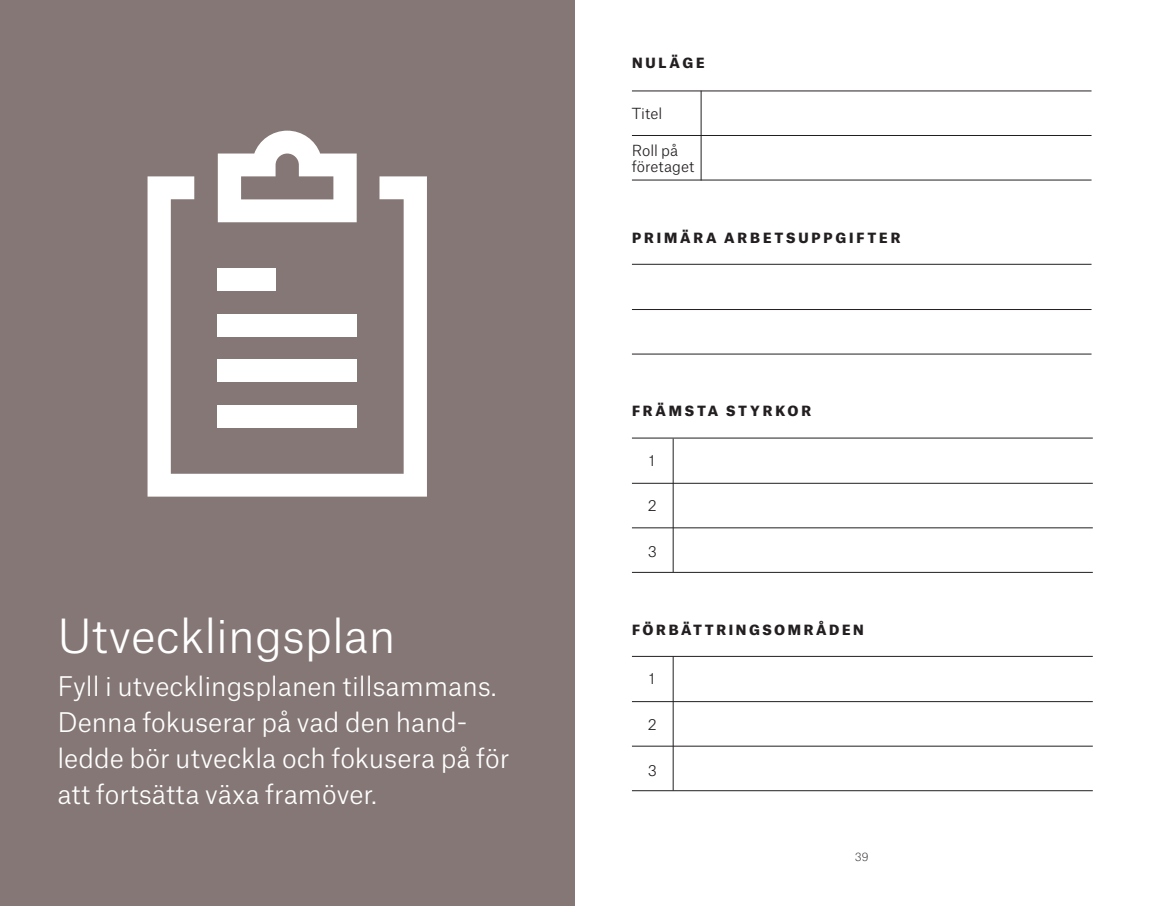
<style>
.page{position:relative;width:1149px;height:906px;background:#fff}
.page>*{position:absolute;margin:0;border:0;box-sizing:border-box;transform-origin:0 0}
.t1{font:300 45px "Atlas Grotesk";color:#fff}
.t2{font:300 25.88px/36px "Atlas Grotesk";color:#fff}
.t3{font:300 14.62px/15.8px "Atlas Grotesk";color:#231f20}
.t4{font:900 13.5px "Atlas Grotesk";letter-spacing:.21em;color:#231f20}
.t5{font:900 13.5px "Atlas Grotesk";letter-spacing:.19em;color:#231f20}
.t6{font:100 11.03px "Atlas Grotesk";color:#231f20}
</style>
<div class="page">
<div style="left:0;top:0;width:574px;height:906px;background:#847775"></div>
<svg style="left:147px;top:176px;width:280px;height:320px"></svg>
<svg style="left:218px;top:131px;width:138px;height:91px"></svg>
<div style="left:217px;top:314px;width:140px;height:22px;background:#fff"></div>
<div style="left:217px;top:359px;width:140px;height:23px;background:#fff"></div>
<div style="left:217px;top:405px;width:140px;height:23px;background:#fff"></div>
<div style="left:217px;top:268px;width:58px;height:23px;background:#fff"></div>
<hr style="left:631px;top:264px;width:460px;height:1px;background:#231f20">
<hr style="left:631px;top:309px;width:460px;height:1px;background:#231f20">
<hr style="left:631px;top:354px;width:460px;height:1px;background:#231f20">
<hr style="left:631px;top:438px;width:461px;height:1px;background:#231f20">
<hr style="left:631px;top:483px;width:461px;height:1px;background:#231f20">
<hr style="left:672px;top:438px;width:1px;height:134px;background:#231f20">
<hr style="left:631px;top:527px;width:461px;height:1px;background:#231f20">
<hr style="left:631px;top:572px;width:461px;height:1px;background:#231f20">
<hr style="left:631px;top:656px;width:461px;height:1px;background:#231f20">
<hr style="left:631px;top:701px;width:461px;height:1px;background:#231f20">
<hr style="left:672px;top:656px;width:1px;height:134px;background:#231f20">
<hr style="left:631px;top:746px;width:461px;height:1px;background:#231f20">
<hr style="left:631px;top:790px;width:461px;height:1px;background:#231f20">
<hr style="left:631px;top:91px;width:460px;height:1px;background:#231f20">
<hr style="left:631px;top:135px;width:460px;height:1px;background:#231f20">
<hr style="left:631px;top:180px;width:460px;height:1px;background:#231f20">
<hr style="left:700px;top:91px;width:1px;height:89px;background:#231f20">
<p class="t1" style="left:57px;top:601px;width:339px">Utvecklingsplan</p>
<p class="t2" style="left:57px;top:665px;width:453px">Fyll i utvecklingsplanen tillsammans.<br>Denna fokuserar på vad den hand&shy;ledde bör utveckla och fokusera på för att fortsätta växa framöver.</p>
<p class="t4" style="left:631px;top:52px;width:74px">NULÄGE</p>
<p class="t3" style="left:631px;top:104px;width:32px">Titel</p>
<p class="t3" style="left:631px;top:141px;width:64px">Roll på företaget</p>
<p class="t4" style="left:631px;top:226px;width:270px">PRIMÄRA ARBETSUPPGIFTER</p>
<p class="t4" style="left:631px;top:400px;width:181px">FRÄMSTA STYRKOR</p>
<p class="t3" style="left:648px;top:451px;width:8px">1</p>
<p class="t3" style="left:647px;top:496px;width:10px">2</p>
<p class="t3" style="left:647px;top:542px;width:11px">3</p>
<p class="t5" style="left:631px;top:618px;width:233px">FÖRBÄTTRINGSOMRÅDEN</p>
<p class="t3" style="left:648px;top:669px;width:8px">1</p>
<p class="t3" style="left:647px;top:715px;width:10px">2</p>
<p class="t3" style="left:647px;top:760px;width:11px">3</p>
<p class="t6" style="left:854px;top:848px;width:15px">39</p>
</div>
